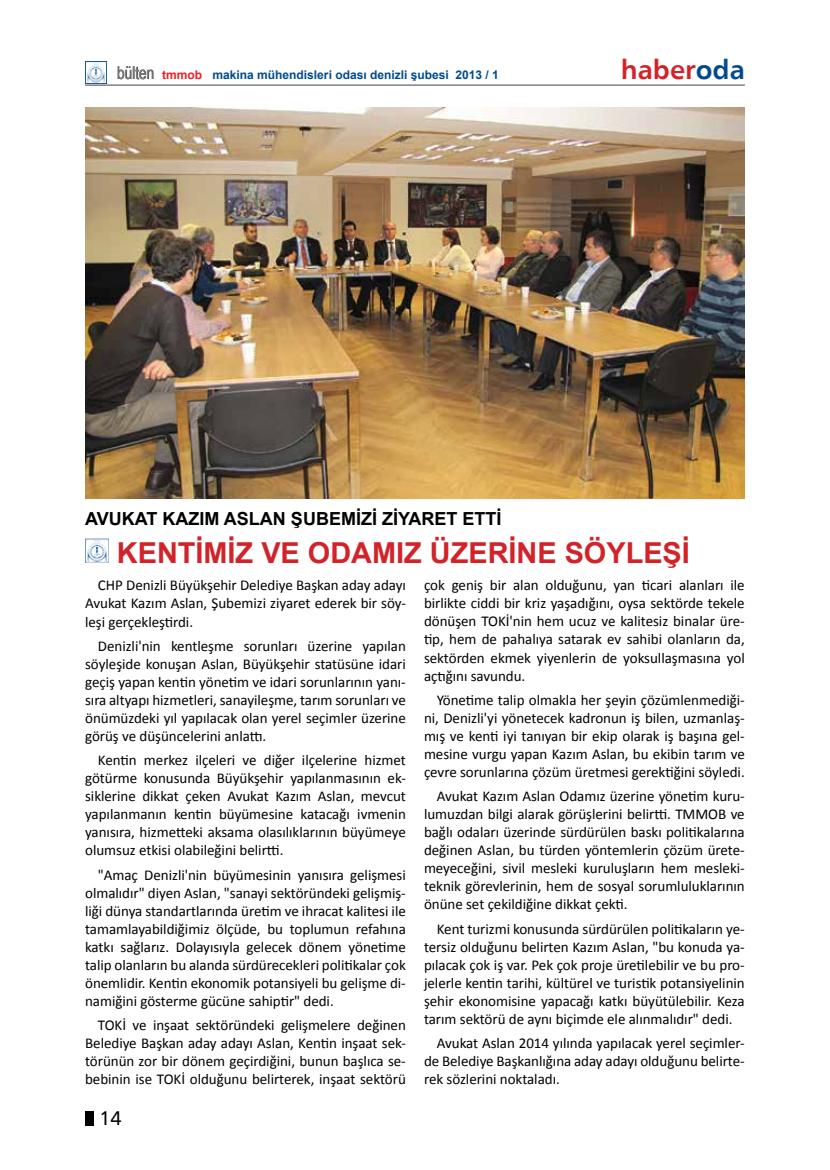
<style>
.page{position:relative;width:830px;height:1170px;background:#fff}
.page>*{position:absolute;margin:0;border:0;box-sizing:border-box;transform-origin:0 0}
.t1{font:700 28.8px "Arial";color:#d2232a}
.t2{font:27px "Humanist 777 BT Bold B";color:#d2232a}
.t3{font:19.5px "Humanist 777 BT Roman B";color:#000}
.t4{font:700 18px "Arial";color:#000}
.t5{font:15px/18px "Calibri";letter-spacing:-.005em;color:#000;text-align:justify}
.t6{font:700 12px "Arial";color:#004b8d}
.s1{font-family:"Arial Narrow";font-weight:400;font-size:17.7px;color:#000}
.s2{color:#ed1d24}
.s3{color:#004b8d}
</style>
<div class="page">
<div style="left:85px;top:1110px;width:9px;height:14px;background:#000"></div>
<hr style="left:85px;top:85px;width:659px;height:1px;background:#414042">
<img style="left:85px;top:62px;width:21px;height:21px">
<img style="left:85px;top:539px;width:24px;height:23px">
<img style="left:85px;top:107px;width:659px;height:391px">
<p class="t6" style="left:117px;top:66px;width:383px"><span class="s1">bülten</span> <span class="s2">tmmob</span> makina mühendisleri odası denizli şubesi 2013 / 1</p>
<h2 class="t2" style="left:620px;top:52px;width:125px">haber<span class="s3">oda</span></h2>
<p class="t4" style="left:85px;top:506px;width:418px">AVUKAT KAZIM ASLAN ŞUBEMİZİ ZİYARET ETTİ</p>
<h1 class="t1" style="left:117px;top:532px;width:574px">KENTİMİZ VE ODAMIZ ÜZERİNE SÖYLEŞİ</h1>
<p class="t5" style="left:85px;top:576px;width:322px;text-indent:13px">CHP Denizli Büyükşehir Delediye Başkan aday adayı Avukat Kazım Aslan, Şubemizi ziyaret ederek bir söy&shy;leşi gerçekleştirdi.</p>
<p class="t5" style="left:85px;top:637px;width:322px;text-indent:13px">Denizli'nin kentleşme sorunları üzerine yapılan söyleşide konuşan Aslan, Büyükşehir statüsüne idari geçiş yapan kentin yönetim ve idari sorunlarının yanı&shy;sıra altyapı hizmetleri, sanayileşme, tarım sorunları ve önümüzdeki yıl yapılacak olan yerel seçimler üzerine görüş ve düşüncelerini anlattı.</p>
<p class="t5" style="left:85px;top:751px;width:322px;text-indent:13px">Kentin merkez ilçeleri ve diğer ilçelerine hizmet götürme konusunda Büyükşehir yapılanmasının ek&shy;siklerine dikkat çeken Avukat Kazım Aslan, mevcut yapılanmanın kentin büyümesine katacağı ivmenin yanısıra, hizmetteki aksama olasılıklarının büyümeye olumsuz etkisi olabileğini belirtti.</p>
<p class="t5" style="left:85px;top:865px;width:322px;text-indent:13px">"Amaç Denizli'nin büyümesinin yanısıra gelişmesi olmalıdır" diyen Aslan, "sanayi sektöründeki gelişmiş&shy;liği dünya standartlarında üretim ve ihracat kalitesi ile tamamlayabildiğimiz ölçüde, bu toplumun refahına katkı sağlarız. Dolayısıyla gelecek dönem yönetime talip olanların bu alanda sürdürecekleri politikalar çok önemlidir. Kentin ekonomik potansiyeli bu gelişme di&shy;namiğini gösterme gücüne sahiptir" dedi.</p>
<p class="t5" style="left:85px;top:1016px;width:322px;text-indent:13px">TOKİ ve inşaat sektöründeki gelişmelere değinen Belediye Başkan aday adayı Aslan, Kentin inşaat sek&shy;törünün zor bir dönem geçirdiğini, bunun başlıca se&shy;bebinin ise TOKİ olduğunu belirterek, inşaat sektörü</p>
<h3 class="t3" style="left:99px;top:1106px;width:24px">14</h3>
<p class="t5" style="left:424px;top:576px;width:322px">çok geniş bir alan olduğunu, yan ticari alanları ile birlikte ciddi bir kriz yaşadığını, oysa sektörde tekele dönüşen TOKİ'nin hem ucuz ve kalitesiz binalar üre&shy;tip, hem de pahalıya satarak ev sahibi olanların da, sektörden ekmek yiyenlerin de yoksullaşmasına yol açtığını savundu.</p>
<p class="t5" style="left:424px;top:691px;width:322px;text-indent:13px">Yönetime talip olmakla her şeyin çözümlenmediği&shy;ni, Denizli'yi yönetecek kadronun iş bilen, uzmanlaş&shy;mış ve kenti iyi tanıyan bir ekip olarak iş başına gel&shy;mesine vurgu yapan Kazım Aslan, bu ekibin tarım ve çevre sorunlarına çözüm üretmesi gerektiğini söyledi.</p>
<p class="t5" style="left:424px;top:787px;width:322px;text-indent:13px">Avukat Kazım Aslan Odamız üzerine yönetim kuru&shy;lumuzdan bilgi alarak görüşlerini belirtti. TMMOB ve bağlı odaları üzerinde sürdürülen baskı politikalarına değinen Aslan, bu türden yöntemlerin çözüm ürete&shy;meyeceğini, sivil mesleki kuruluşların hem mesleki&shy;teknik görevlerinin, hem de sosyal sorumluluklarının önüne set çekildiğine dikkat çekti.</p>
<p class="t5" style="left:424px;top:919px;width:322px;text-indent:13px">Kent turizmi konusunda sürdürülen politikaların ye&shy;tersiz olduğunu belirten Kazım Aslan, "bu konuda ya&shy;pılacak çok iş var. Pek çok proje üretilebilir ve bu pro&shy;jelerle kentin tarihi, kültürel ve turistik potansiyelinin şehir ekonomisine yapacağı katkı büyütülebilir. Keza tarım sektörü de aynı biçimde ele alınmalıdır" dedi.</p>
<p class="t5" style="left:424px;top:1034px;width:322px;text-indent:13px">Avukat Aslan 2014 yılında yapılacak yerel seçimler&shy;de Belediye Başkanlığına aday adayı olduğunu belirte&shy;rek sözlerini noktaladı.</p>
</div>
